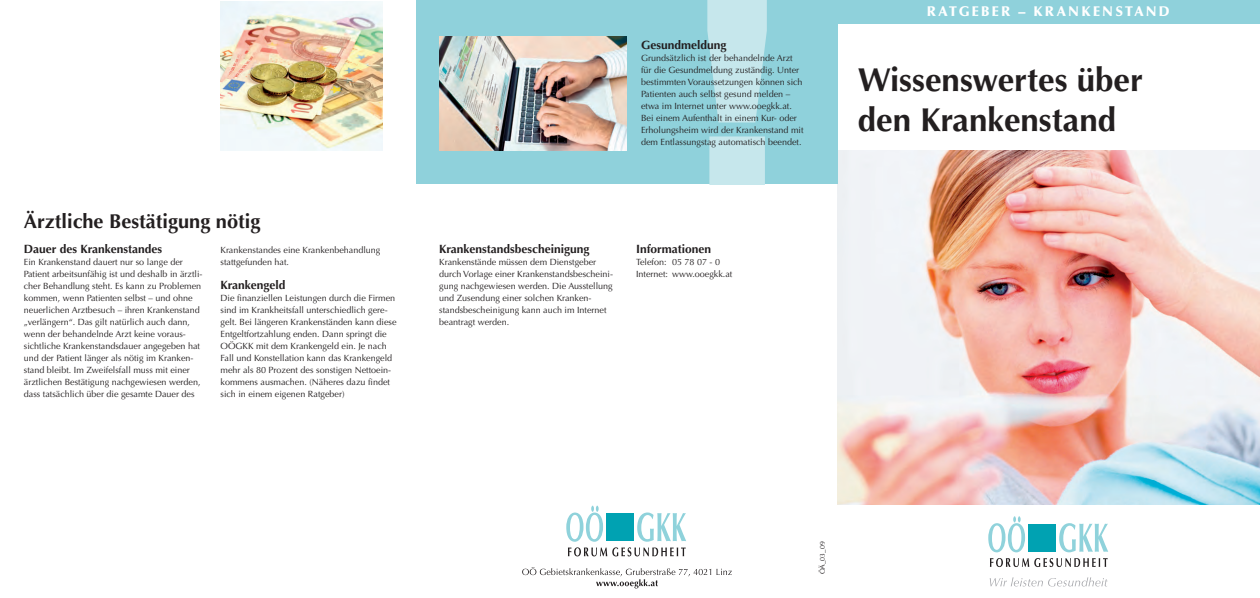
<style>
.page{position:relative;width:1260px;height:598px;background:#fff}
.page>*{position:absolute;margin:0;border:0;box-sizing:border-box;transform-origin:0 0}
.t1{font:900 280px "Arial";color:#c6e7ec}
.t2{font:700 33.1px "Optima LT Std";color:#231f20}
.Überschrift{font:700 20px "Optima LT Std";color:#231f20}
.t3{font:900 14px "Optima LT Std";letter-spacing:.16em;color:#fff}
.Zwitti{font:700 12px "Optima LT Std";color:#231f20}
.Text{font:9px/12px "Optima LT Std";color:#231f20}
.t4{font:7px "Optima LT Std";color:#231f20}
</style>
<div class="page">
<div style="left:837px;top:0;width:422px;height:24px;background:#8fd1db"></div>
<img style="left:838px;top:151px;width:421px;height:354px">
<svg style="left:989px;top:577px;width:118px;height:9px"></svg>
<div style="left:1028px;top:524px;width:27px;height:27px;background:#00a2b2"></div>
<svg style="left:1059px;top:523px;width:49px;height:29px"></svg>
<svg style="left:990px;top:558px;width:117px;height:9px"></svg>
<svg style="left:988px;top:516px;width:37px;height:36px"></svg>
<svg style="left:522px;top:567px;width:210px;height:21px"></svg>
<div style="left:606px;top:513px;width:27px;height:28px;background:#00a2b2"></div>
<svg style="left:637px;top:512px;width:49px;height:29px"></svg>
<svg style="left:568px;top:547px;width:117px;height:9px"></svg>
<svg style="left:566px;top:505px;width:37px;height:36px"></svg>
<div style="left:416px;top:0;width:421px;height:184px;background:#8fd1db"></div>
<img style="left:439px;top:36px;width:187px;height:115px">
<img style="left:221px;top:1px;width:161px;height:150px">
<p class="Überschrift" style="left:24px;top:209px;width:238px">Ärztliche Bestätigung nötig</p>
<p class="Zwitti" style="left:24px;top:242px;width:140px">Dauer des Krankenstandes</p>
<p class="Text" style="left:24px;top:256px;width:180px">Ein Krankenstand dauert nur so lange der Patient arbeitsunfähig ist und deshalb in ärztli&shy;cher Behandlung steht. Es kann zu Problemen kommen, wenn Patienten selbst – und ohne neuerlichen Arztbesuch – ihren Krankenstand „verlängern“. Das gilt natürlich auch dann, wenn der behandelnde Arzt keine voraus&shy;sichtliche Krankenstandsdauer angegeben hat und der Patient länger als nötig im Kranken&shy;stand bleibt. Im Zweifelsfall muss mit einer ärztlichen Bestätigung nachgewiesen werden, dass tatsächlich über die gesamte Dauer des</p>
<p class="Text" style="left:221px;top:244px;width:161px">Krankenstandes eine Krankenbehandlung stattgefunden hat.</p>
<p class="Zwitti" style="left:221px;top:278px;width:66px">Krankengeld</p>
<p class="Text" style="left:221px;top:292px;width:177px">Die finanziellen Leistungen durch die Firmen sind im Krankheitsfall unterschiedlich gere&shy;gelt. Bei längeren Krankenständen kann diese Entgeltfortzahlung enden. Dann springt die OÖGKK mit dem Krankengeld ein. Je nach Fall und Konstellation kann das Krankengeld mehr als 80 Prozent des sonstigen Nettoein&shy;kommens ausmachen. (Näheres dazu findet sich in einem eigenen Ratgeber)</p>
<p class="Zwitti" style="left:439px;top:242px;width:152px">Krankenstandsbescheinigung</p>
<p class="Text" style="left:439px;top:256px;width:175px">Krankenstände müssen dem Dienstgeber durch Vorlage einer Krankenstandsbescheini&shy;gung nachgewiesen werden. Die Ausstellung und Zusendung einer solchen Kranken&shy;standsbescheinigung kann auch im Internet beantragt werden.</p>
<p class="t1" style="left:690px;top:-70px;width:95px">!</p>
<p class="Zwitti" style="left:641px;top:38px;width:87px">Gesundmeldung</p>
<p class="Text" style="left:641px;top:52px;width:164px">Grundsätzlich ist der behandelnde Arzt für die Gesundmeldung zuständig. Unter bestimmten Voraussetzungen können sich Patienten auch selbst gesund melden – etwa im Internet unter www.ooegkk.at.<br>Bei einem Aufenthalt in einem Kur- oder Erholungsheim wird der Krankenstand mit dem Entlassungstag automatisch beendet.</p>
<p class="Zwitti" style="left:636px;top:242px;width:77px">Informationen</p>
<p class="Text" style="left:636px;top:256px;width:86px">Telefon: 05 78 07 - 0</p>
<p class="Text" style="left:636px;top:268px;width:98px">Internet: www.ooegkk.at</p>
<p class="t3" style="left:926px;top:3px;width:244px">RATGEBER – KRANKENSTAND</p>
<p class="t2" style="left:857px;top:60px;width:287px">Wissenswertes über</p>
<p class="t2" style="left:857px;top:100px;width:260px">den Krankenstand</p>
<p class="t4" style="left:818px;top:574px;width:34px;rotate:-90deg">ÖÄ_03_09</p>
</div>
